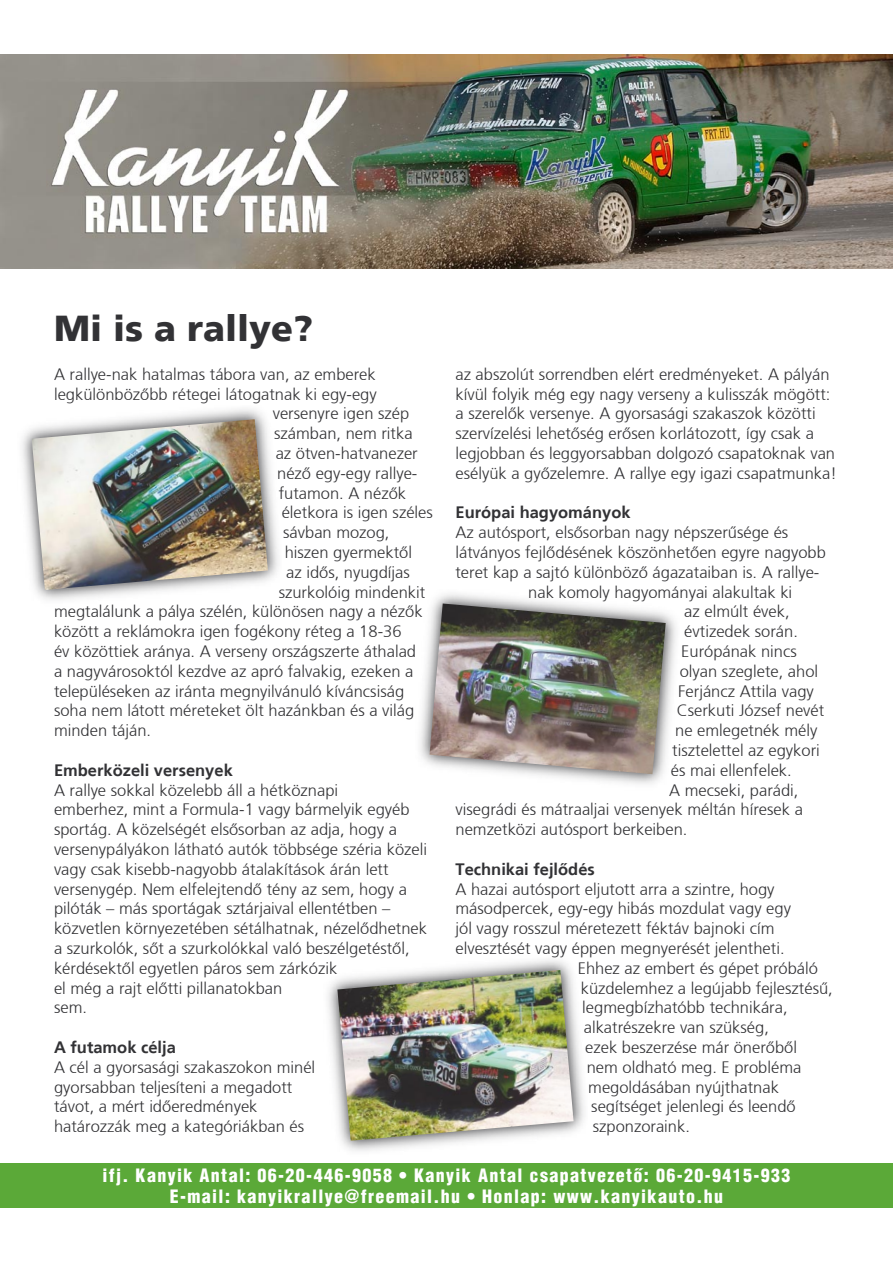
<style>
.page{position:relative;width:893px;height:1263px;background:#fff}
.page>*{position:absolute;margin:0;border:0;box-sizing:border-box;transform-origin:0 0}
.t1{font:900 36px "H Fruti";color:#323235}
.t2{font:900 condensed 18px "H Helvetica";letter-spacing:.075em;color:#fff}
.t3{font:300 16.5px/19.8px "H Fruti";color:#323235}
.t4{font:700 16.5px "H Fruti";color:#323235}
</style>
<div class="page">
<div style="left:0;top:1163px;width:893px;height:45px;background:#5ba938"></div>
<img style="left:0;top:54px;width:893px;height:215px">
<svg style="left:22px;top:409px;width:256px;height:191px"></svg>
<img style="left:32px;top:419px;width:236px;height:171px">
<svg style="left:420px;top:594px;width:256px;height:190px"></svg>
<img style="left:429px;top:603px;width:237px;height:171px">
<svg style="left:328px;top:960px;width:256px;height:191px"></svg>
<img style="left:337px;top:970px;width:237px;height:171px">
<p class="t1" style="left:54px;top:307px;width:261px">Mi is a rallye?</p>
<p class="t3" style="left:54px;top:364px;width:323px">A rallye-nak hatalmas tábora van, az emberek</p>
<p class="t3" style="left:54px;top:384px;width:324px">legkülönbözőbb rétegei látogatnak ki egy-egy</p>
<p class="t3" style="left:273px;top:404px;width:138px">versenyre igen szép</p>
<p class="t3" style="left:274px;top:423px;width:140px">számban, nem ritka</p>
<p class="t3" style="left:276px;top:443px;width:144px">az ötven-hatvanezer</p>
<p class="t3" style="left:277px;top:463px;width:142px">néző egy-egy rallye-</p>
<p class="t3" style="left:279px;top:483px;width:129px">futamon. A nézők</p>
<p class="t3" style="left:282px;top:503px;width:153px">életkora is igen széles</p>
<p class="t3" style="left:283px;top:522px;width:108px">sávban mozog,</p>
<p class="t3" style="left:285px;top:542px;width:129px">hiszen gyermektől</p>
<p class="t3" style="left:286px;top:562px;width:125px">az idős, nyugdíjas</p>
<p class="t3" style="left:279px;top:582px;width:148px">szurkolóig mindenkit</p>
<p class="t3" style="left:54px;top:602px;width:370px">megtalálunk a pálya szélén, különösen nagy a nézők</p>
<p class="t3" style="left:54px;top:621px;width:349px">között a reklámokra igen fogékony réteg a 18-36</p>
<p class="t3" style="left:54px;top:641px;width:364px">év közöttiek aránya. A verseny országszerte áthalad</p>
<p class="t3" style="left:54px;top:661px;width:361px">a nagyvárosoktól kezdve az apró falvakig, ezeken a</p>
<p class="t3" style="left:54px;top:681px;width:352px">településeken az iránta megnyilvánuló kíváncsiság</p>
<p class="t3" style="left:54px;top:701px;width:362px">soha nem látott méreteket ölt hazánkban és a világ</p>
<p class="t3" style="left:54px;top:720px;width:99px">minden táján.</p>
<p class="t4" style="left:54px;top:760px;width:180px">Emberközeli versenyek</p>
<p class="t3" style="left:54px;top:780px;width:375px">A rallye sokkal közelebb áll a hétköznapi<br>emberhez, mint a Formula-1 vagy bármelyik egyéb sportág. A közelségét elsősorban az adja, hogy a versenypályákon látható autók többsége széria közeli vagy csak kisebb-nagyobb átalakítások árán lett versenygép. Nem elfelejtendő tény az sem, hogy a pilóták – más sportágak sztárjaival ellentétben – közvetlen környezetében sétálhatnak, nézelődhetnek a szurkolók, sőt a szurkolókkal való beszélgetéstől, kérdésektől egyetlen páros sem zárkózik<br>el még a rajt előtti pillanatokban<br>sem.</p>
<p class="t4" style="left:54px;top:1037px;width:123px">A futamok célja</p>
<p class="t3" style="left:54px;top:1057px;width:263px">A cél a gyorsasági szakaszokon minél gyorsabban teljesíteni a megadott távot, a mért időeredmények határozzák meg a kategóriákban és</p>
<p class="t3" style="left:455px;top:364px;width:383px">az abszolút sorrendben elért eredményeket. A pályán kívül folyik még egy nagy verseny a kulisszák mögött: a szerelők versenye. A gyorsasági szakaszok közötti szervízelési lehetőség erősen korlátozott, így csak a legjobban és leggyorsabban dolgozó csapatoknak van esélyük a győzelemre. A rallye egy igazi csapatmunka!</p>
<p class="t4" style="left:455px;top:503px;width:177px">Európai hagyományok</p>
<p class="t3" style="left:455px;top:522px;width:334px">Az autósport, elsősorban nagy népszerűsége és</p>
<p class="t3" style="left:455px;top:542px;width:372px">látványos fejlődésének köszönhetően egyre nagyobb</p>
<p class="t3" style="left:455px;top:562px;width:365px">teret kap a sajtó különböző ágazataiban is. A rallye-</p>
<p class="t3" style="left:528px;top:582px;width:266px">nak komoly hagyományai alakultak ki</p>
<p class="t3" style="left:684px;top:602px;width:107px">az elmúlt évek,</p>
<p class="t3" style="left:684px;top:621px;width:115px">évtizedek során.</p>
<p class="t3" style="left:681px;top:641px;width:117px">Európának nincs</p>
<p class="t3" style="left:680px;top:661px;width:140px">olyan szeglete, ahol</p>
<p class="t3" style="left:678px;top:681px;width:137px">Ferjáncz Attila vagy</p>
<p class="t3" style="left:677px;top:701px;width:149px">Cserkuti József nevét</p>
<p class="t3" style="left:675px;top:720px;width:144px">ne emlegetnék mély</p>
<p class="t3" style="left:672px;top:740px;width:149px">tisztelettel az egykori</p>
<p class="t3" style="left:671px;top:760px;width:122px">és mai ellenfelek.</p>
<p class="t3" style="left:669px;top:780px;width:131px">A mecseki, parádi,</p>
<p class="t3" style="left:455px;top:800px;width:349px">visegrádi és mátraaljai versenyek méltán híresek a</p>
<p class="t3" style="left:455px;top:819px;width:233px">nemzetközi autósport berkeiben.</p>
<p class="t4" style="left:455px;top:859px;width:141px">Technikai fejlődés</p>
<p class="t3" style="left:455px;top:879px;width:321px">A hazai autósport eljutott arra a szintre, hogy</p>
<p class="t3" style="left:455px;top:899px;width:337px">másodpercek, egy-egy hibás mozdulat vagy egy</p>
<p class="t3" style="left:455px;top:918px;width:320px">jól vagy rosszul méretezett féktáv bajnoki cím</p>
<p class="t3" style="left:455px;top:938px;width:331px">elvesztését vagy éppen megnyerését jelentheti.</p>
<p class="t3" style="left:578px;top:958px;width:242px">Ehhez az embert és gépet próbáló</p>
<p class="t3" style="left:581px;top:978px;width:254px">küzdelemhez a legújabb fejlesztésű,</p>
<p class="t3" style="left:582px;top:998px;width:207px">legmegbízhatóbb technikára,</p>
<p class="t3" style="left:584px;top:1017px;width:187px">alkatrészekre van szükség,</p>
<p class="t3" style="left:585px;top:1037px;width:213px">ezek beszerzése már önerőből</p>
<p class="t3" style="left:587px;top:1057px;width:216px">nem oldható meg. E probléma</p>
<p class="t3" style="left:588px;top:1077px;width:192px">megoldásában nyújthatnak</p>
<p class="t3" style="left:591px;top:1097px;width:206px">segítséget jelenlegi és leendő</p>
<p class="t3" style="left:593px;top:1116px;width:99px">szponzoraink.</p>
<p class="t2" style="left:102px;top:1164px;width:690px">ifj. Kanyik Antal: 06-20-446-9058 • Kanyik Antal csapatvezetõ: 06-20-9415-933</p>
<p class="t2" style="left:170px;top:1185px;width:555px">E-mail: kanyikrallye@freemail.hu • Honlap: www.kanyikauto.hu</p>
</div>
